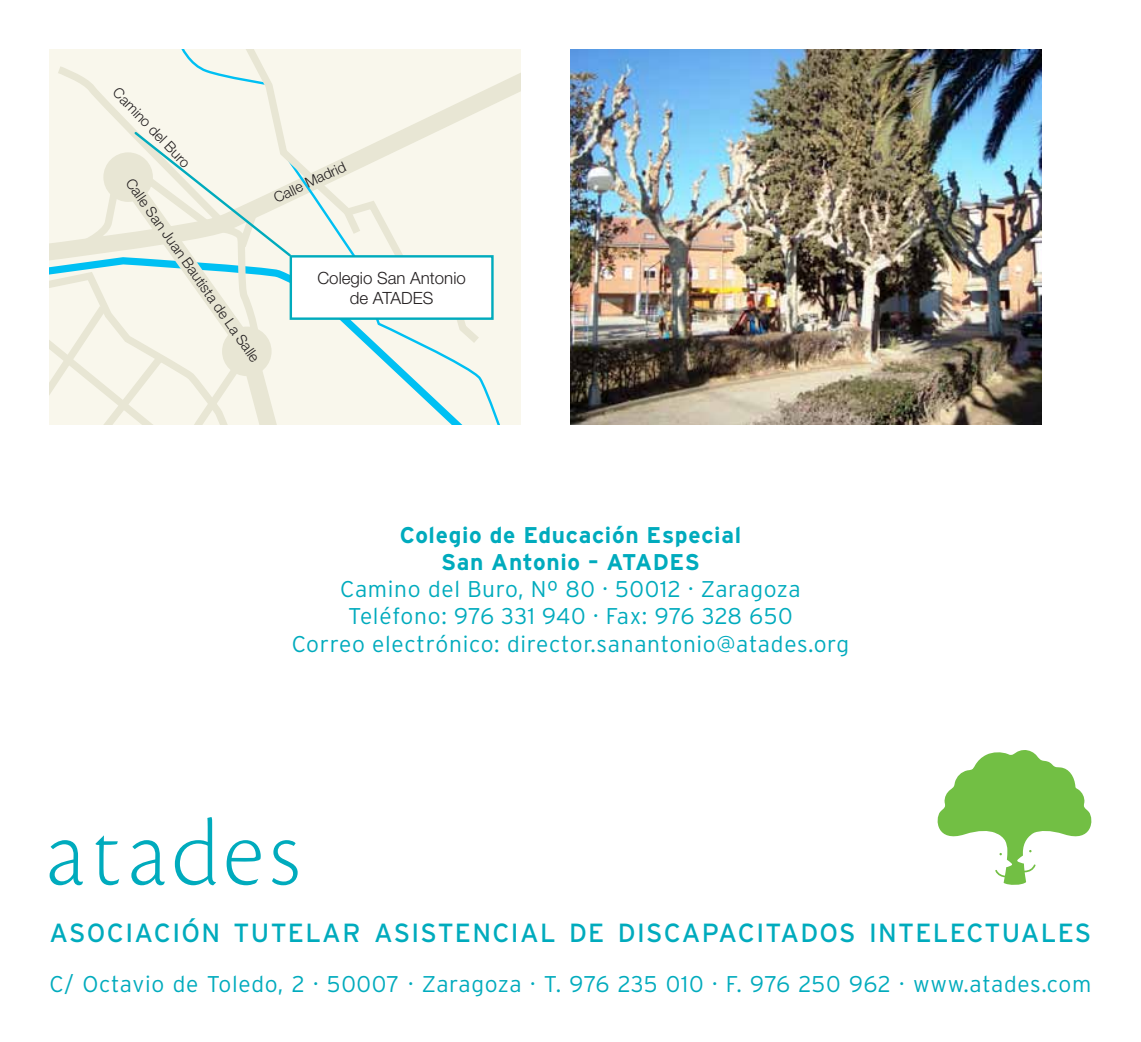
<style>
.page{position:relative;width:1141px;height:1042px;background:#fff}
.page>*{position:absolute;margin:0;border:0;box-sizing:border-box;transform-origin:0 0}
.t1{font:26.25px "Interstate";letter-spacing:.05em;color:#00abbd}
.t2{font:300 22.75px/27.3px "Interstate";letter-spacing:.03em;color:#00abbd;text-align:center}
.t3{font:700 22.75px/27.3px "Interstate";letter-spacing:.03em;color:#00abbd;text-align:center}
.t4{font:300 16.8px/19.4px "Helvetica Neue LT Std";color:#231f20}
.t5{font:300 14.53px "Helvetica Neue LT Std";color:#231f20}
</style>
<div class="page">
<svg style="left:50px;top:840px;width:33px;height:45px"></svg>
<svg style="left:96px;top:835px;width:23px;height:50px"></svg>
<svg style="left:131px;top:840px;width:34px;height:45px"></svg>
<svg style="left:175px;top:817px;width:41px;height:68px"></svg>
<svg style="left:227px;top:840px;width:34px;height:45px"></svg>
<svg style="left:272px;top:840px;width:26px;height:45px"></svg>
<svg style="left:937px;top:750px;width:155px;height:135px"></svg>
<svg style="left:508px;top:50px;width:13px;height:220px;background:#f7f5e9"></svg>
<div style="left:487px;top:50px;width:21px;height:375px;background:#f9f7ec"></div>
<svg style="left:50px;top:50px;width:437px;height:375px;background:#eff2e8"></svg>
<div style="left:291px;top:256px;width:201px;height:63px;background:#fff"></div>
<div style="left:290px;top:255px;width:204px;height:65px;border:2px solid #00abbd"></div>
<img style="left:570px;top:50px;width:472px;height:375px">
<p class="t5" style="left:122px;top:84px;width:106px;rotate:46deg">Camino del Buro</p>
<p class="t5" style="left:137px;top:175px;width:222px;rotate:55deg">Calle San Juan Bautista de La Salle</p>
<p class="t5" style="left:271px;top:190px;width:79px;rotate:-25deg">Calle Madrid</p>
<p class="t4" style="left:350px;top:268px;width:118px;text-indent:-32px">Colegio San Antonio de atades</p>
<p class="t3" style="left:400px;top:521px;width:343px">Colegio de Educación Especial<br>San Antonio – ATADES</p>
<p class="t2" style="left:292px;top:575px;width:559px">Camino del Buro, Nº 80 · 50012 · Zaragoza<br>Teléfono: 976 331 940 · Fax: 976 328 650<br>Correo electrónico: director.sanantonio@atades.org</p>
<p class="t1" style="left:50px;top:917px;width:1043px">ASOCIACIÓN TUTELAR ASISTENCIAL DE DISCAPACITADOS INTELECTUALES</p>
<p class="t2" style="left:50px;top:970px;width:1043px">C/ Octavio de Toledo, 2 · 50007 · Zaragoza · T. 976 235 010 · F. 976 250 962 · www.atades.com</p>
</div>
